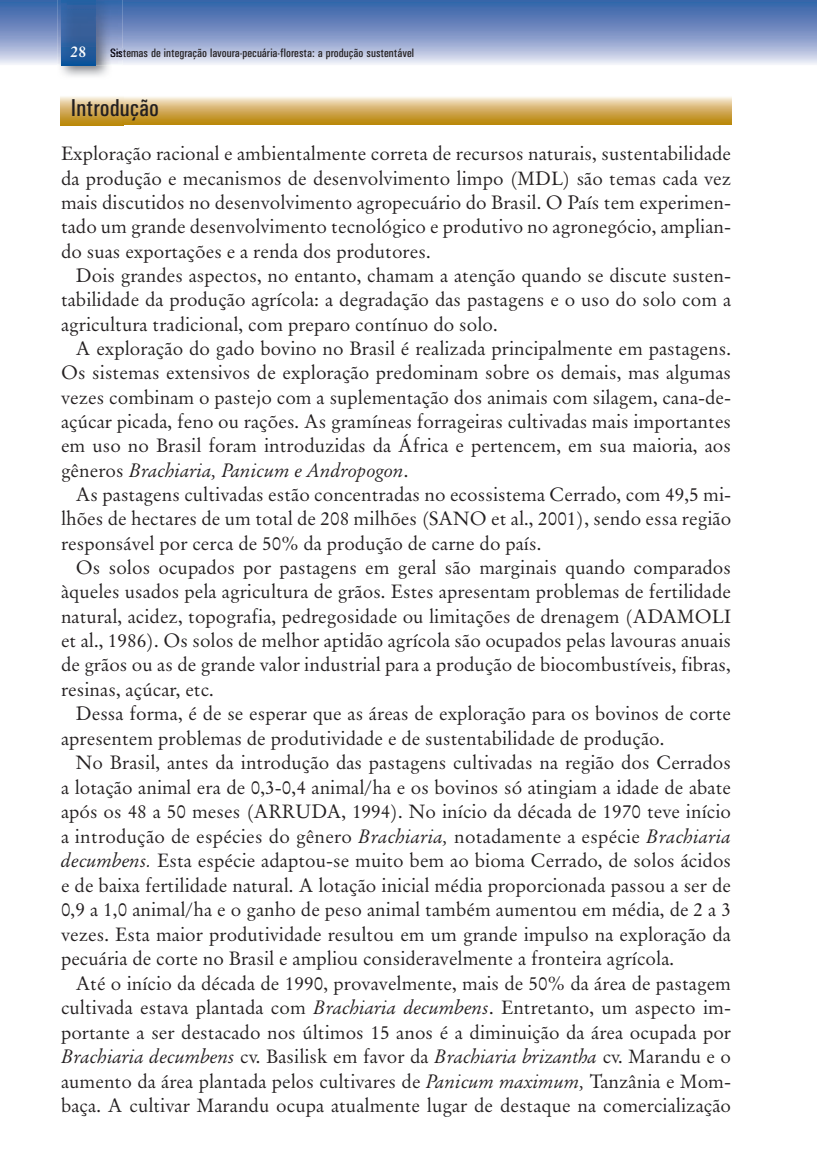
<style>
.page{position:relative;width:817px;height:1164px;background:#fff}
.page>*{position:absolute;margin:0;border:0;box-sizing:border-box;transform-origin:0 0}
.t1{font:24.5px "Univers Condensed";color:#231f20}
.t2{font:19.25px/24.3px "Original Garamond BT";color:#231f20;text-align:justify}
.t3{font:700 15.75px "Original Garamond BT";color:#fff}
.t4{font:12.25px "Univers Condensed";color:#231f20}
.s1{color:#0d0a19}
.s2{color:#100d1a}
.s3{font-style:italic}
</style>
<div class="page">
<svg style="left:0;top:0;width:816px;height:65px;background:#7f97c7"></svg>
<svg style="left:123px;top:48px;width:290px;height:11px;background:#c1c9e3"></svg>
<img style="left:57px;top:0;width:66px;height:126px">
<svg style="left:111px;top:48px;width:12px;height:11px"></svg>
<img style="left:61px;top:0;width:35px;height:65px">
<svg style="left:123px;top:96px;width:608px;height:29px;background:#d5b369"></svg>
<img style="left:61px;top:95px;width:62px;height:30px">
<p class="t3" style="left:70px;top:45px;width:17px">28</p>
<p class="t4" style="left:110px;top:48px;width:305px"><span class="s1">Si</span><span class="s2">s</span>temas de integração lavoura-pecuária-floresta: a produção sustentável</p>
<p class="t1" style="left:71px;top:99px;width:90px">Introdução</p>
<p class="t2" style="left:61px;top:143px;width:671px">Exploração racional e ambientalmente correta de recursos naturais, sustentabilidade da produção e mecanismos de desenvolvimento limpo (MDL) são temas cada vez mais discutidos no desenvolvimento agropecuário do Brasil. O País tem experimen&shy;tado um grande desenvolvimento tecnológico e produtivo no agronegócio, amplian&shy;do suas exportações e a renda dos produtores.</p>
<p class="t2" style="left:61px;top:265px;width:671px;text-indent:15px">Dois grandes aspectos, no entanto, chamam a atenção quando se discute susten&shy;tabilidade da produção agrícola: a degradação das pastagens e o uso do solo com a agricultura tradicional, com preparo contínuo do solo.</p>
<p class="t2" style="left:61px;top:338px;width:671px;text-indent:15px">A exploração do gado bovino no Brasil é realizada principalmente em pastagens.<br>Os sistemas extensivos de exploração predominam sobre os demais, mas algumas vezes combinam o pastejo com a suplementação dos animais com silagem, cana-de&shy;açúcar picada, feno ou rações. As gramíneas forrageiras cultivadas mais importantes em uso no Brasil foram introduzidas da África e pertencem, em sua maioria, aos gêneros <span class="s3">Brachiaria, Panicum e Andropogon</span>.</p>
<p class="t2" style="left:61px;top:484px;width:671px;text-indent:15px">As pastagens cultivadas estão concentradas no ecossistema Cerrado, com 49,5 mi&shy;lhões de hectares de um total de 208 milhões (SANO et al., 2001), sendo essa região responsável por cerca de 50% da produção de carne do país.</p>
<p class="t2" style="left:61px;top:557px;width:671px;text-indent:15px">Os solos ocupados por pastagens em geral são marginais quando comparados àqueles usados pela agricultura de grãos. Estes apresentam problemas de fertilidade natural, acidez, topografia, pedregosidade ou limitações de drenagem (ADAMOLI et al., 1986). Os solos de melhor aptidão agrícola são ocupados pelas lavouras anuais de grãos ou as de grande valor industrial para a produção de biocombustíveis, fibras, resinas, açúcar, etc.</p>
<p class="t2" style="left:61px;top:703px;width:671px;text-indent:15px">Dessa forma, é de se esperar que as áreas de exploração para os bovinos de corte apresentem problemas de produtividade e de sustentabilidade de produção.</p>
<p class="t2" style="left:61px;top:752px;width:671px;text-indent:15px">No Brasil, antes da introdução das pastagens cultivadas na região dos Cerrados a lotação animal era de 0,3-0,4 animal/ha e os bovinos só atingiam a idade de abate após os 48 a 50 meses (ARRUDA, 1994). No início da década de 1970 teve início a introdução de espécies do gênero <span class="s3">Brachiaria,</span> notadamente a espécie <span class="s3">Brachiaria decumbens.</span> Esta espécie adaptou-se muito bem ao bioma Cerrado, de solos ácidos e de baixa fertilidade natural. A lotação inicial média proporcionada passou a ser de 0,9 a 1,0 animal/ha e o ganho de peso animal também aumentou em média, de 2 a 3 vezes. Esta maior produtividade resultou em um grande impulso na exploração da pecuária de corte no Brasil e ampliou consideravelmente a fronteira agrícola.</p>
<p class="t2" style="left:61px;top:972px;width:671px;text-indent:15px">Até o início da década de 1990, provavelmente, mais de 50% da área de pastagem cultivada estava plantada com <span class="s3">Brachiaria decumbens</span>. Entretanto, um aspecto im&shy;portante a ser destacado nos últimos 15 anos é a diminuição da área ocupada por <span class="s3">Brachiaria decumbens</span> cv. Basilisk em favor da <span class="s3">Brachiaria brizantha</span> cv. Marandu e o aumento da área plantada pelos cultivares de <span class="s3">Panicum maximum,</span> Tanzânia e Mom&shy;baça. A cultivar Marandu ocupa atualmente lugar de destaque na comercialização</p>
</div>
